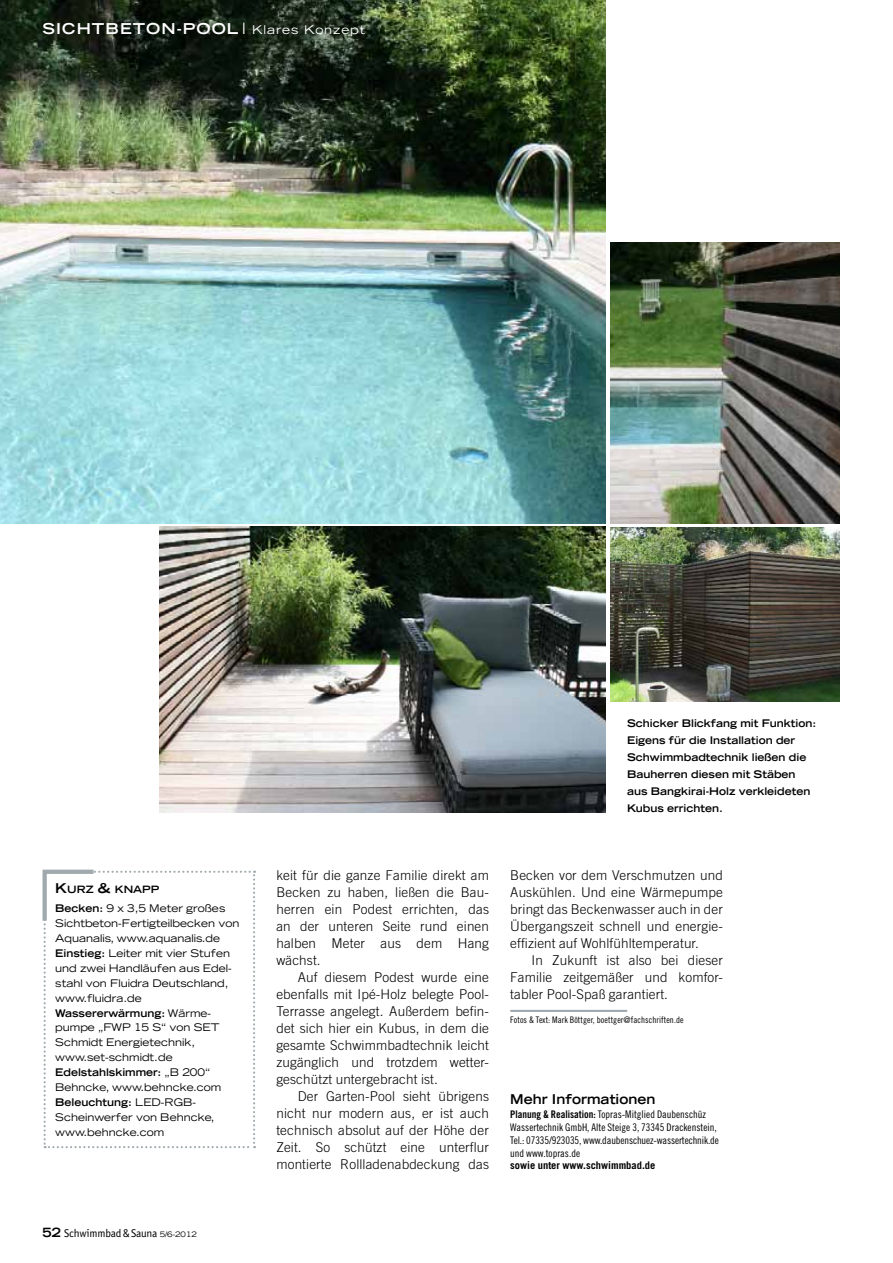
<style>
.page{position:relative;width:893px;height:1263px;background:#fff}
.page>*{position:absolute;margin:0;border:0;box-sizing:border-box;transform-origin:0 0}
.t1{font:700 expanded 15px "Trade Gothic LH";letter-spacing:.075em;color:#fff}
.t2{font:300 13.5px/17px "Trade Gothic";letter-spacing:.01em;color:#000;text-align:justify}
.t3{font:700 expanded 13.5px "Trade Gothic LH";color:#000}
.t4{font:11.25px "Officina Sans";letter-spacing:-.015em;color:#000}
.t5{font:expanded 10.5px/14.9px "Trade Gothic LH";color:#000}
.t6{font:10.5px/12.8px "Trade Gothic Cond Eighteen";color:#000}
.t7{font:700 expanded 10.5px/17px "Trade Gothic LH";color:#000}
.t8{font:700 10.5px "Trade Gothic";color:#000}
.t9{font:700 expanded 10.2px "Trade Gothic LH";color:#000}
.t10{font:9px "Trade Gothic Cond Eighteen";letter-spacing:.01em;color:#000}
.s1{font-weight:400;font-size:12px}
.s2{font-size:13.5px}
.s3{font-weight:700}
.s4{font-family:"Trade Gothic LH";font-weight:700;font-stretch:expanded;font-size:12.75px}
.s5{font-family:"Trade Gothic LH";font-stretch:expanded;font-size:7.5px}
.s6{font-family:"Trade Gothic Bold Cond Twenty"}
</style>
<div class="page">
<img style="left:0;top:0;width:606px;height:523px">
<svg style="left:43px;top:870px;width:212px;height:278px"></svg>
<img style="left:610px;top:242px;width:230px;height:281px">
<img style="left:610px;top:527px;width:230px;height:175px">
<hr style="left:510px;top:1010px;width:117px;height:2px;background:#9fa9ae">
<img style="left:159px;top:527px;width:447px;height:285px">
<p class="t1" style="left:43px;top:19px;width:324px">Sichtb eton-Pool ❘ <span class="s1">Klares Konzept</span></p>
<p class="t9" style="left:55px;top:883px;width:105px"><span class="s2">K</span>URZ <span class="s2">&amp;</span> KNAPP</p>
<p class="t5" style="left:55px;top:901px;width:186px"><span class="s3">Becken:</span> 9 x 3,5 Meter großes<br>Sichtbeton-Fertigteilbecken von<br>Aquanalis, www.aquanalis.de<br><span class="s3">Einstieg:</span> Leiter mit vier Stufen und zwei Handläufen aus Edel&shy;stahl von Fluidra Deutschland, www.fluidra.de<br><span class="s3">Wassererwärmung:</span> Wärme&shy;pumpe „FWP 15 S“ von SET<br>Schmidt Energietechnik, www.set-schmidt.de<br><span class="s3">Edelstahlskimmer:</span> „B 200“<br>Behncke, www.behncke.com<br><span class="s3">Beleuchtung:</span> LED-RGB-<br>Scheinwerfer von Behncke, www.behncke.com</p>
<p class="t4" style="left:43px;top:1227px;width:156px"><span class="s4">52</span> Schwimmbad &amp; Sauna <span class="s5">5/6-2012</span></p>
<p class="t7" style="left:627px;top:715px;width:191px">Schicker Blickfang mit Funktion: -Eigens für die Installation der<br>Schwimmbadtechnik ließen die<br>Bauherren diesen mit Stäben aus Bangkirai-Holz verkleideten<br>Kubus errichten.</p>
<p class="t2" style="left:276px;top:867px;width:214px">keit für die ganze Familie direkt am Becken zu haben, ließen die Bau&shy;herren ein Podest errichten, das an der unteren Seite rund einen halben Meter aus dem Hang wächst.</p>
<p class="t2" style="left:276px;top:969px;width:214px;text-align:left;text-indent:21px">Auf diesem Podest wurde eine ebenfalls mit Ipé-Holz belegte Pool-- Terrasse angelegt. Außerdem befin&shy;det sich hier ein Kubus, in dem die gesamte Schwimmbadtechnik leicht zugänglich und trotzdem wetter&shy;geschützt untergebracht ist.</p>
<p class="t2" style="left:276px;top:1088px;width:214px;text-indent:21px">Der Garten-Pool sieht übrigens nicht nur modern aus, er ist auch technisch absolut auf der Höhe der Zeit. So schützt eine unterflur montierte Rollladenabdeckung das</p>
<p class="t2" style="left:510px;top:867px;width:214px">Becken vor dem Verschmutzen und Auskühlen. Und eine Wärmepumpe bringt das Beckenwasser auch in der Übergangszeit schnell und energie&shy;effizient auf Wohlfühltemperatur.</p>
<p class="t2" style="left:510px;top:952px;width:214px;text-indent:21px">In Zukunft ist also bei dieser Familie zeitgemäßer und komfor&shy;tabler Pool-Spaß garantiert.</p>
<p class="t10" style="left:510px;top:1014px;width:175px">Fotos &amp; Text: Mark Böttger, boettger@fachschriften.de</p>
<p class="t3" style="left:510px;top:1090px;width:147px">Mehr Informationen</p>
<p class="t6" style="left:510px;top:1108px;width:210px"><span class="s6">Planung &amp; Realisation:</span> Topras-Mitglied Daubenschüz Wassertechnik GmbH, Alte Steige 3, 73345 Drackenstein, Tel.: 07335/923035, www.daubenschuez-wassertechnik.de und www.topras.de</p>
<p class="t8" style="left:510px;top:1159px;width:147px">sowie unter www.schwimmbad.de</p>
</div>
